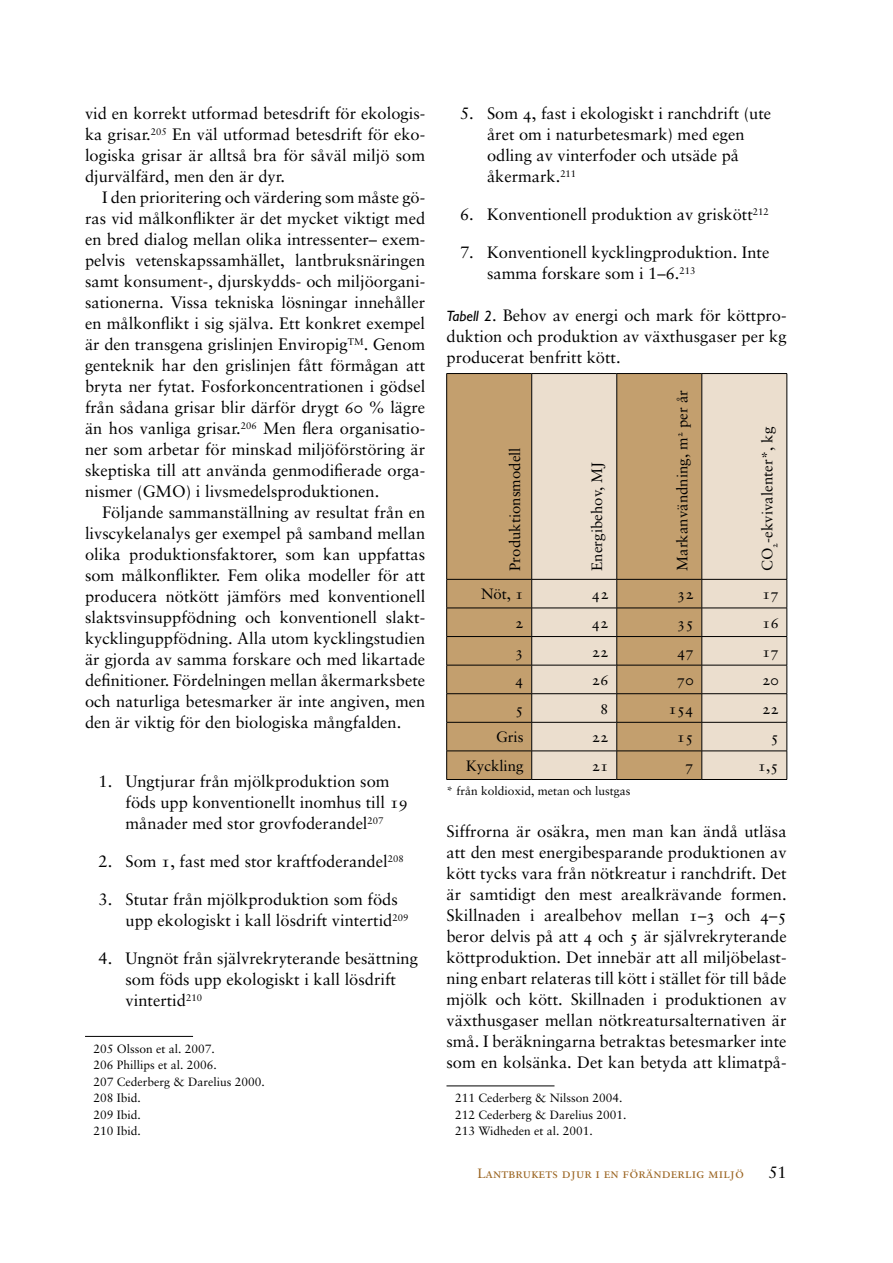
<style>
.page{position:relative;width:893px;height:1263px;background:#fff}
.page>*{position:absolute;margin:0;border:0;box-sizing:border-box;transform-origin:0 0}
.t1{font:16.5px/21px "Sabon";color:#000;text-align:justify}
.t2{font:15px "Sabon";color:#000}
.t3{font:15px "Sabon Roman SC";color:#000}
.t4{font:13.5px "Sabon Roman SC";color:#9b6522}
.t5{font:12px/16.5px "Sabon";color:#000}
.s1{font-family:"Sabon Roman SC"}
.s2{font-family:"Gill Alt One";font-style:italic;font-size:15px}
.s3{font-family:"Sabon"}
</style>
<div class="page">
<hr style="left:85px;top:1036px;width:108px;height:1px;background:#000">
<div style="left:447px;top:374px;width:84px;height:405px;background:#c39f6e"></div>
<svg style="left:532px;top:374px;width:255px;height:405px;background:#dac6ab"></svg>
<hr style="left:532px;top:373px;width:85px;height:1px;background:#000">
<hr style="left:617px;top:373px;width:85px;height:1px;background:#000">
<hr style="left:616px;top:374px;width:1px;height:205px;background:#000">
<hr style="left:702px;top:373px;width:85px;height:1px;background:#000">
<hr style="left:702px;top:374px;width:1px;height:205px;background:#000">
<hr style="left:787px;top:374px;width:1px;height:205px;background:#000">
<hr style="left:532px;top:579px;width:85px;height:1px;background:#000">
<hr style="left:617px;top:579px;width:85px;height:1px;background:#000">
<hr style="left:702px;top:579px;width:85px;height:1px;background:#000">
<hr style="left:532px;top:608px;width:85px;height:1px;background:#000">
<hr style="left:617px;top:608px;width:85px;height:1px;background:#000">
<hr style="left:702px;top:608px;width:85px;height:1px;background:#000">
<hr style="left:532px;top:636px;width:85px;height:1px;background:#000">
<hr style="left:617px;top:636px;width:85px;height:1px;background:#000">
<hr style="left:702px;top:636px;width:85px;height:1px;background:#000">
<hr style="left:532px;top:665px;width:85px;height:1px;background:#000">
<hr style="left:617px;top:665px;width:85px;height:1px;background:#000">
<hr style="left:702px;top:665px;width:85px;height:1px;background:#000">
<hr style="left:532px;top:693px;width:85px;height:1px;background:#000">
<hr style="left:617px;top:693px;width:85px;height:1px;background:#000">
<hr style="left:702px;top:693px;width:85px;height:1px;background:#000">
<hr style="left:532px;top:722px;width:85px;height:1px;background:#000">
<hr style="left:617px;top:722px;width:85px;height:1px;background:#000">
<hr style="left:702px;top:722px;width:85px;height:1px;background:#000">
<hr style="left:532px;top:751px;width:85px;height:1px;background:#000">
<hr style="left:617px;top:751px;width:85px;height:1px;background:#000">
<svg style="left:616px;top:579px;width:1px;height:200px"></svg>
<hr style="left:702px;top:751px;width:85px;height:1px;background:#000">
<svg style="left:702px;top:579px;width:1px;height:200px"></svg>
<svg style="left:787px;top:579px;width:1px;height:200px"></svg>
<hr style="left:532px;top:779px;width:85px;height:1px;background:#000">
<hr style="left:617px;top:779px;width:85px;height:1px;background:#000">
<hr style="left:702px;top:779px;width:85px;height:1px;background:#000">
<hr style="left:446px;top:373px;width:86px;height:1px;background:#000">
<hr style="left:446px;top:374px;width:1px;height:205px;background:#000">
<hr style="left:531px;top:374px;width:1px;height:205px;background:#000">
<hr style="left:446px;top:579px;width:86px;height:1px;background:#000">
<hr style="left:446px;top:608px;width:86px;height:1px;background:#000">
<hr style="left:446px;top:636px;width:86px;height:1px;background:#000">
<hr style="left:446px;top:665px;width:86px;height:1px;background:#000">
<hr style="left:446px;top:693px;width:86px;height:1px;background:#000">
<hr style="left:446px;top:722px;width:86px;height:1px;background:#000">
<hr style="left:446px;top:751px;width:86px;height:1px;background:#000">
<svg style="left:446px;top:579px;width:1px;height:200px"></svg>
<svg style="left:531px;top:579px;width:1px;height:200px"></svg>
<hr style="left:446px;top:779px;width:86px;height:1px;background:#000">
<hr style="left:446px;top:1086px;width:108px;height:1px;background:#000">
<p class="t1" style="left:85px;top:103px;width:342px">vid en korrekt utformad betesdrift för ekologis&shy;ka grisar.<sup>205</sup> En väl utformad betesdrift för eko&shy;logiska grisar är alltså bra för såväl miljö som djurvälfärd, men den är dyr.</p>
<p class="t1" style="left:85px;top:187px;width:342px;text-indent:17px">I den prioritering och värdering som måste gö&shy;ras vid målkonflikter är det mycket viktigt med en bred dialog mellan olika intressenter– exem&shy;pelvis vetenskapssamhället, lantbruksnäringen samt konsument-, djurskydds- och miljöorgani&shy;sationerna. Vissa tekniska lösningar innehåller en målkonflikt i sig själva. Ett konkret exempel är den transgena grislinjen Enviropig<sup>TM</sup>. Genom genteknik har den grislinjen fått förmågan att bryta ner fytat. Fosforkoncentrationen i gödsel från sådana grisar blir därför drygt <span class="s1">60</span> % lägre än hos vanliga grisar.<sup>206</sup> Men flera organisatio&shy;ner som arbetar för minskad miljöförstöring är skeptiska till att använda genmodifierade orga&shy;nismer (GMO) i livsmedelsproduktionen.</p>
<p class="t1" style="left:85px;top:502px;width:342px;text-indent:17px">Följande sammanställning av resultat från en livscykelanalys ger exempel på samband mellan olika produktionsfaktorer, som kan uppfattas som målkonflikter. Fem olika modeller för att producera nötkött jämförs med konventionell slaktsvinsuppfödning och konventionell slakt&shy;kycklinguppfödning. Alla utom kycklingstudien är gjorda av samma forskare och med likartade definitioner. Fördelningen mellan åkermarksbete och naturliga betesmarker är inte angiven, men den är viktig för den biologiska mångfalden.</p>
<p class="t1" style="left:126px;top:771px;width:284px;text-align:left;text-indent:-27px">1. Ungtjurar från mjölkproduktion som föds upp konventionellt inomhus till <span class="s1">19 </span>månader med stor grovfoderandel<sup>207</sup></p>
<p class="t1" style="left:99px;top:851px;width:307px">2. Som <span class="s1">1</span>, fast med stor kraftfoderandel<sup>208</sup></p>
<p class="t1" style="left:126px;top:889px;width:284px;text-indent:-27px">3. Stutar från mjölkproduktion som föds upp ekologiskt i kall lösdrift vintertid<sup>209</sup></p>
<p class="t1" style="left:126px;top:948px;width:294px;text-align:left;text-indent:-27px">4. Ungnöt från självrekryterande besättning som föds upp ekologiskt i kall lösdrift vintertid<sup>210</sup></p>
<p class="t5" style="left:94px;top:1040px;width:173px">205 Olsson et al. 2007.<br>206 Phillips et al. 2006.<br>207 Cederberg &amp; Darelius 2000.<br>208 Ibid.<br>209 Ibid.<br>210 Ibid.</p>
<p class="t1" style="left:487px;top:103px;width:286px;text-align:left;text-indent:-27px">5. Som <span class="s1">4</span>, fast i ekologiskt i ranchdrift (ute året om i naturbetesmark) med egen odling av vinterfoder och utsäde på åkermark.<sup>211</sup></p>
<p class="t1" style="left:460px;top:204px;width:310px">6. Konventionell produktion av griskött<sup>212</sup></p>
<p class="t1" style="left:487px;top:242px;width:284px;text-indent:-27px">7. Konventionell kycklingproduktion. Inte samma forskare som i 1–6.<sup>213</sup></p>
<p class="t1" style="left:446px;top:305px;width:342px"><span class="s2">Tabell 2</span>. Behov av energi och mark för köttpro&shy;duktion och produktion av växthusgaser per kg producerat benfritt kött.</p>
<p class="t2" style="left:506px;top:571px;width:125px;rotate:-90deg">Produktionsmodell</p>
<p class="t2" style="left:588px;top:571px;width:111px;rotate:-90deg">Energibehov, MJ</p>
<p class="t2" style="left:673px;top:571px;width:182px;rotate:-90deg">Markanvändning, m<sup>2</sup> per år</p>
<p class="t2" style="left:758px;top:571px;width:145px;rotate:-90deg">CO<sub>2</sub>-ekvivalenter*, kg</p>
<p class="t2" style="left:481px;top:585px;width:44px">Nöt, <span class="s1">1</span></p>
<p class="t3" style="left:592px;top:585px;width:18px">42</p>
<p class="t3" style="left:677px;top:585px;width:18px">32</p>
<p class="t3" style="left:762px;top:585px;width:18px">17</p>
<p class="t3" style="left:515px;top:614px;width:10px">2</p>
<p class="t3" style="left:592px;top:614px;width:18px">42</p>
<p class="t3" style="left:677px;top:614px;width:18px">35</p>
<p class="t3" style="left:762px;top:614px;width:18px">16</p>
<p class="t3" style="left:515px;top:642px;width:10px">3</p>
<p class="t3" style="left:592px;top:642px;width:18px">22</p>
<p class="t3" style="left:677px;top:642px;width:18px">47</p>
<p class="t3" style="left:762px;top:642px;width:18px">17</p>
<p class="t3" style="left:515px;top:671px;width:10px">4</p>
<p class="t3" style="left:592px;top:671px;width:18px">26</p>
<p class="t3" style="left:677px;top:671px;width:18px">70</p>
<p class="t3" style="left:762px;top:671px;width:18px">20</p>
<p class="t3" style="left:515px;top:700px;width:10px">5</p>
<p class="t3" style="left:600px;top:700px;width:10px">8</p>
<p class="t3" style="left:669px;top:700px;width:27px">154</p>
<p class="t3" style="left:762px;top:700px;width:18px">22</p>
<p class="t2" style="left:496px;top:728px;width:29px">Gris</p>
<p class="t3" style="left:592px;top:728px;width:18px">22</p>
<p class="t3" style="left:677px;top:728px;width:18px">15</p>
<p class="t3" style="left:770px;top:728px;width:10px">5</p>
<p class="t2" style="left:466px;top:757px;width:59px">Kyckling</p>
<p class="t3" style="left:592px;top:757px;width:18px">21</p>
<p class="t3" style="left:685px;top:757px;width:10px">7</p>
<p class="t3" style="left:758px;top:757px;width:22px">1<span class="s3">,</span>5</p>
<p class="t5" style="left:446px;top:782px;width:186px">* från koldioxid, metan och lustgas</p>
<p class="t1" style="left:446px;top:820px;width:342px">Siffrorna är osäkra, men man kan ändå utläsa att den mest energibesparande produktionen av kött tycks vara från nötkreatur i ranchdrift. Det är samtidigt den mest arealkrävande formen.<br>Skillnaden i arealbehov mellan <span class="s1">1</span>–<span class="s1">3</span> och <span class="s1">4</span>–<span class="s1">5 </span>beror delvis på att <span class="s1">4</span> och <span class="s1">5</span> är självrekryterande köttproduktion. Det innebär att all miljöbelast&shy;ning enbart relateras till kött i stället för till både mjölk och kött. Skillnaden i produktionen av växthusgaser mellan nötkreatursalternativen är små. I beräkningarna betraktas betesmarker inte som en kolsänka. Det kan betyda att klimatpå-</p>
<p class="t5" style="left:455px;top:1090px;width:173px">211 Cederberg &amp; Nilsson 2004.<br>212 Cederberg &amp; Darelius 2001.<br>213 Widheden et al. 2001.</p>
<p class="t4" style="left:477px;top:1165px;width:268px">Lantbrukets djur i en föränderlig miljö</p>
<p class="t1" style="left:768px;top:1162px;width:20px">51</p>
</div>
